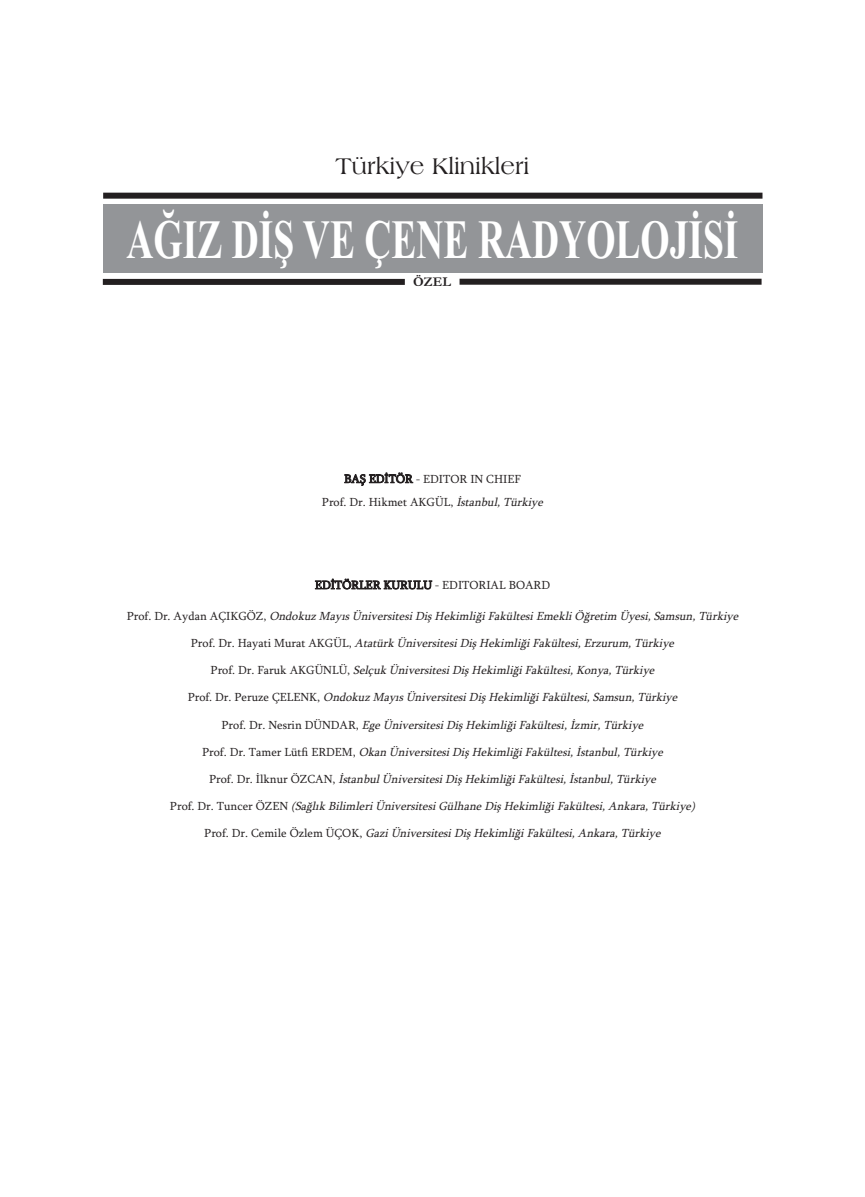
<style>
.page{position:relative;width:865px;height:1197px;background:#fff}
.page>*{position:absolute;margin:0;border:0;box-sizing:border-box;transform-origin:0 0}
.t1{font:700 55.35px "Times New Roman";color:#fff;scale:.68 1}
.t2{font:24px "Americana BT Roman";color:#231f20}
.t3{font:700 13.5px "Garamond";color:#231f20}
.t4{font:italic 12px "Sylfaen";color:#231f20}
.t5{font:12px/23.1px "Sylfaen";color:#231f20;text-align:center}
.s1{font-style:italic}
.s2{font-style:normal}
</style>
<div class="page">
<div style="left:103px;top:204px;width:659px;height:68px;background:#939598"></div>
<div style="left:103px;top:193px;width:659px;height:6px;background:#231f20"></div>
<div style="left:103px;top:279px;width:302px;height:6px;background:#231f20"></div>
<div style="left:459px;top:279px;width:302px;height:6px;background:#231f20"></div>
<h2 class="t2" style="left:335px;top:152px;width:195px">Türkiye Klinikleri</h2>
<h1 class="t1" style="left:126px;top:207px;width:901px">AĞIZ DİŞ VE ÇENE RADYOLOJİSİ</h1>
<p class="t3" style="left:413px;top:274px;width:39px">ÖZEL</p>
<p class="t5" style="left:322px;top:467px;width:226px">BAŞ EDİTÖR - EDITOR IN CHIEF<br>Prof. Dr. Hikmet AKGÜL, <span class="s1">İstanbul,Türkiye</span></p>
<p class="t5" style="left:315px;top:573px;width:237px">EDİTÖRLER KURULU - EDITORIAL BOARD</p>
<p class="t4" style="left:127px;top:609px;width:616px"><span class="s2">P r o f . D r . A y d a n A Ç I K G Ö Z ,</span> Ondokuz Mayıs Üniversitesi Diş Hekimliği Fakültesi Emekli Öğretim Üyesi, Samsun, Türkiye</p>
<p class="t4" style="left:191px;top:636px;width:488px"><span class="s2">P r o f . D r . H a y a t i M u r a t A K G Ü L ,</span> Atatürk Üniversitesi Diş Hekimliği Fakültesi, Erzurum, Türkiye</p>
<p class="t4" style="left:211px;top:663px;width:448px"><span class="s2">P r o f . D r . F a r u k A K G Ü N L Ü ,</span> Selçuk Üniversitesi Diş Hekimliği Fakültesi, Konya, Türkiye</p>
<p class="t4" style="left:188px;top:690px;width:494px"><span class="s2">P r o f . D r . P e r u z e Ç E L E N K ,</span> Ondokuz Mayıs Üniversitesi Diş Hekimliği Fakültesi, Samsun, Türkiye</p>
<p class="t4" style="left:221px;top:717px;width:426px"><span class="s2">P r o f . D r . N e s r i n D Ü N D A R ,</span> Ege Üniversitesi Diş Hekimliği Fakültesi, İzmir, Türkiye</p>
<p class="t4" style="left:202px;top:744px;width:465px"><span class="s2">P r o f . D r . T a m e r L ü t fi E R D E M ,</span> Okan Üniversitesi Diş Hekimliği Fakültesi, İstanbul, Türkiye</p>
<p class="t4" style="left:209px;top:771px;width:451px"><span class="s2">P r o f . D r . İ l k n u r Ö Z C A N ,</span> İstanbul Üniversitesi Diş Hekimliği Fakültesi, İstanbul, Türkiye</p>
<p class="t4" style="left:170px;top:798px;width:530px"><span class="s2">P r o f . D r . T u n c e r Ö Z E N</span> (Sağlık Bilimleri Üniversitesi Gülhane Diş Hekimliği Fakültesi, Ankara, Türkiye)</p>
<p class="t4" style="left:204px;top:825px;width:461px"><span class="s2">P r o f . D r . C e m i l e Ö z l e m Ü Ç O K ,</span> Gazi Üniversitesi Diş Hekimliği Fakültesi, Ankara, Türkiye</p>
</div>
